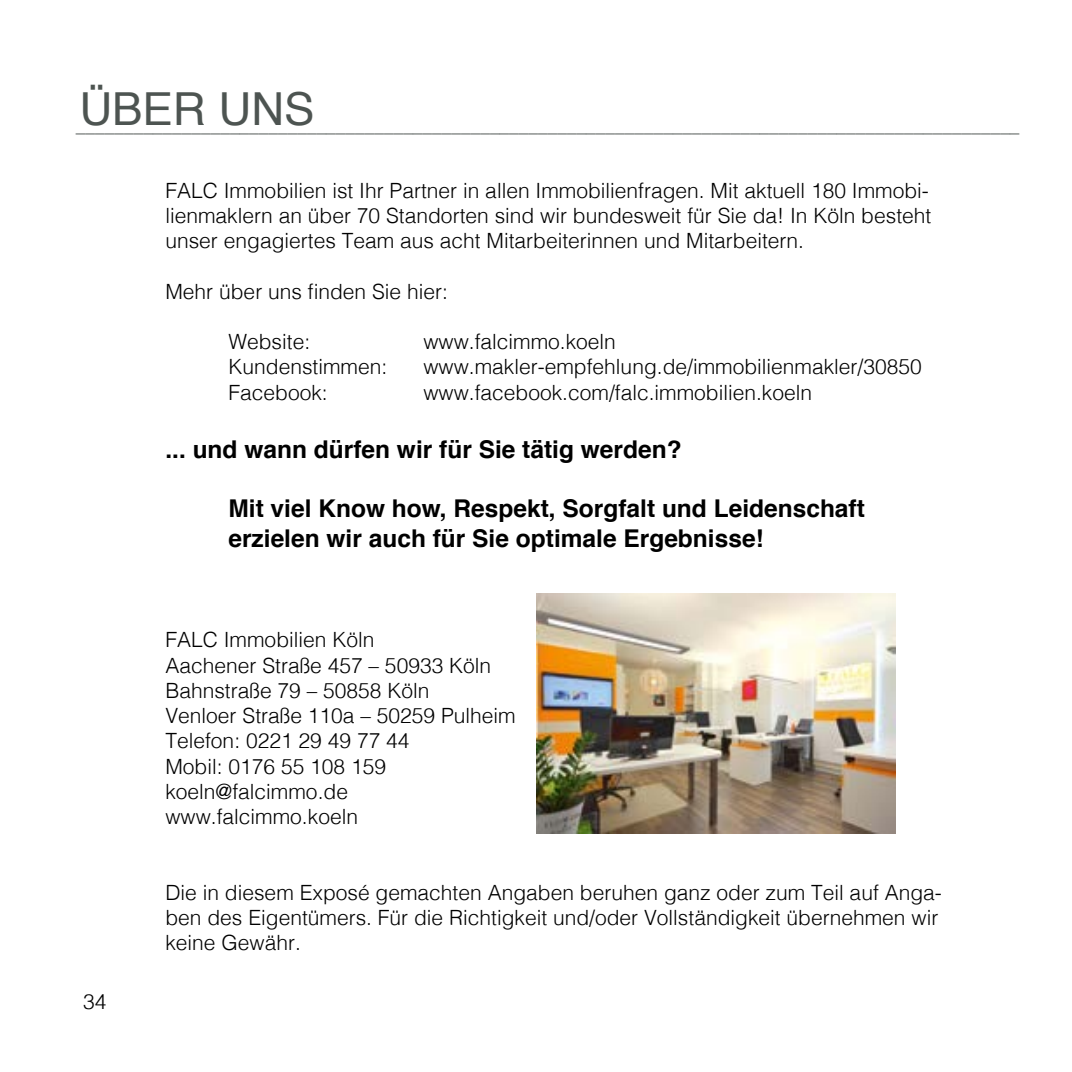
<style>
.page{position:relative;width:1072px;height:1072px;background:#fff}
.page>*{position:absolute;margin:0;border:0;box-sizing:border-box;transform-origin:0 0}
.t1{font:45.5px "Helvetica";color:#4d5451}
.t2{font:700 24.5px/29.4px "Helvetica";color:#000}
.t3{font:300 21px/25.2px "Helvetica";color:#000}
.t4{font:300 19.25px "Helvetica";color:#4d5451}
</style>
<div class="page">
<img style="left:536px;top:594px;width:359px;height:239px">
<h1 class="t1" style="left:79px;top:90px;width:237px">ÜBER UNS</h1>
<p class="t4" style="left:76px;top:117px;width:945px">__________________________________________________________________________________________________</p>
<p class="t3" style="left:165px;top:180px;width:767px;text-align:justify">FALC Immobilien ist Ihr Partner in allen Immobilienfragen. Mit aktuell 180 Immobi&shy;lienmaklern an über 70 Standorten sind wir bundesweit für Sie da! In Köln besteht unser engagiertes Team aus acht Mitarbeiterinnen und Mitarbeitern.</p>
<p class="t3" style="left:165px;top:280px;width:284px">Mehr über uns finden Sie hier:</p>
<p class="t3" style="left:228px;top:331px;width:83px">Website:</p>
<p class="t3" style="left:423px;top:331px;width:194px">www.falcimmo.koeln</p>
<p class="t3" style="left:228px;top:356px;width:160px">Kundenstimmen:</p>
<p class="t3" style="left:423px;top:356px;width:500px">www.makler-empfehlung.de/immobilienmakler/30850</p>
<p class="t3" style="left:228px;top:381px;width:101px">Facebook:</p>
<p class="t3" style="left:423px;top:381px;width:390px">www.facebook.com/falc.immobilien.koeln</p>
<p class="t2" style="left:165px;top:437px;width:517px">... und wann dürfen wir für Sie tätig werden?</p>
<p class="t2" style="left:228px;top:496px;width:638px">Mit viel Know how, Respekt, Sorgfalt und Leidenschaft erzielen wir auch für Sie optimale Ergebnisse!</p>
<p class="t3" style="left:165px;top:629px;width:352px">FALC Immobilien Köln<br>Aachener Straße 457 – 50933 Köln<br>Bahnstraße 79 – 50858 Köln<br>Venloer Straße 110a – 50259 Pulheim<br>Telefon: 0221 29 49 77 44<br>Mobil: 0176 55 108 159 koeln@falcimmo.de www.falcimmo.koeln</p>
<p class="t3" style="left:83px;top:990px;width:25px">34</p>
<p class="t3" style="left:165px;top:881px;width:778px">Die in diesem Exposé gemachten Angaben beruhen ganz oder zum Teil auf Anga&shy;ben des Eigentümers. Für die Richtigkeit und/oder Vollständigkeit übernehmen wir keine Gewähr.</p>
</div>
